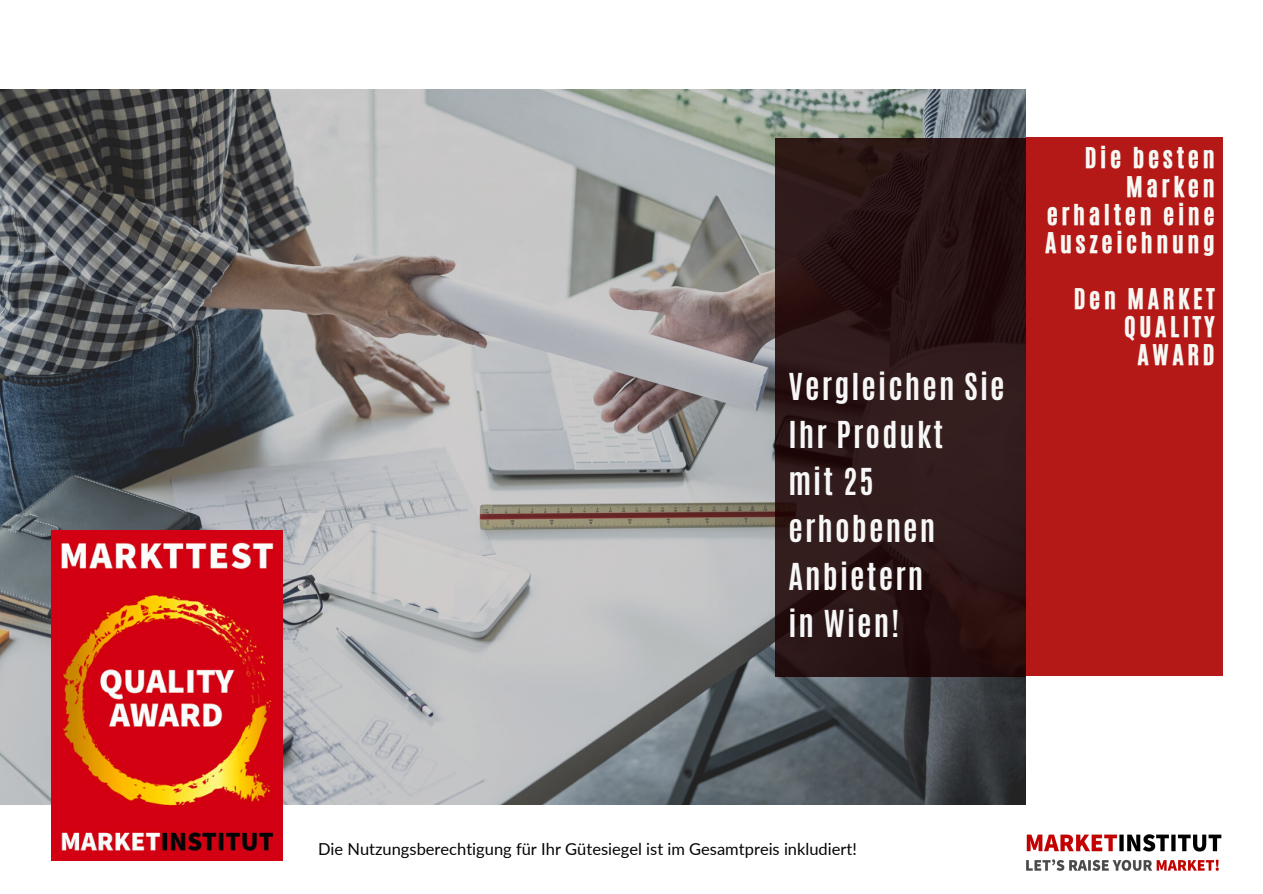
<style>
.page{position:relative;width:1263px;height:894px;background:#fff}
.page>*{position:absolute;margin:0;border:0;box-sizing:border-box;transform-origin:0 0}
.t1{font:700 30.9px "Antonio";letter-spacing:.07em;color:#f8f7f7}
.t2{font:24px/28px "CA Generated";letter-spacing:.15em;color:#f7f8f3;text-align:right}
.t3{font:16.5px "Lato";color:#040404}
</style>
<div class="page">
<img style="left:0;top:89px;width:1025px;height:714px">
<svg style="left:775px;top:138px;width:251px;height:538px;background:#2b1515"></svg>
<div style="left:1026px;top:138px;width:196px;height:537px;background:#b51917"></div>
<img style="left:1026px;top:834px;width:195px;height:37px">
<img style="left:52px;top:530px;width:230px;height:330px">
<p class="t1" style="left:788px;top:365px;width:218px">Vergleichen Sie</p>
<p class="t1" style="left:788px;top:412px;width:156px">Ihr Produkt</p>
<p class="t1" style="left:788px;top:459px;width:87px">mit 25</p>
<p class="t1" style="left:788px;top:506px;width:148px">erhobenen</p>
<p class="t1" style="left:788px;top:554px;width:136px">Anbietern</p>
<p class="t1" style="left:788px;top:601px;width:112px">in Wien!</p>
<p class="t2" style="left:1045px;top:144px;width:171px">Die besten<br>Marken erhalten eine<br>Auszeichnung</p>
<p class="t2" style="left:1074px;top:285px;width:142px">Den MARKET</p>
<p class="t2" style="left:1124px;top:313px;width:92px">QUALITY</p>
<p class="t2" style="left:1137px;top:341px;width:79px">AWARD</p>
<p class="t3" style="left:318px;top:838px;width:540px">Die Nutzungsberechtigung für Ihr Gütesiegel ist im Gesamtpreis inkludiert!</p>
</div>
